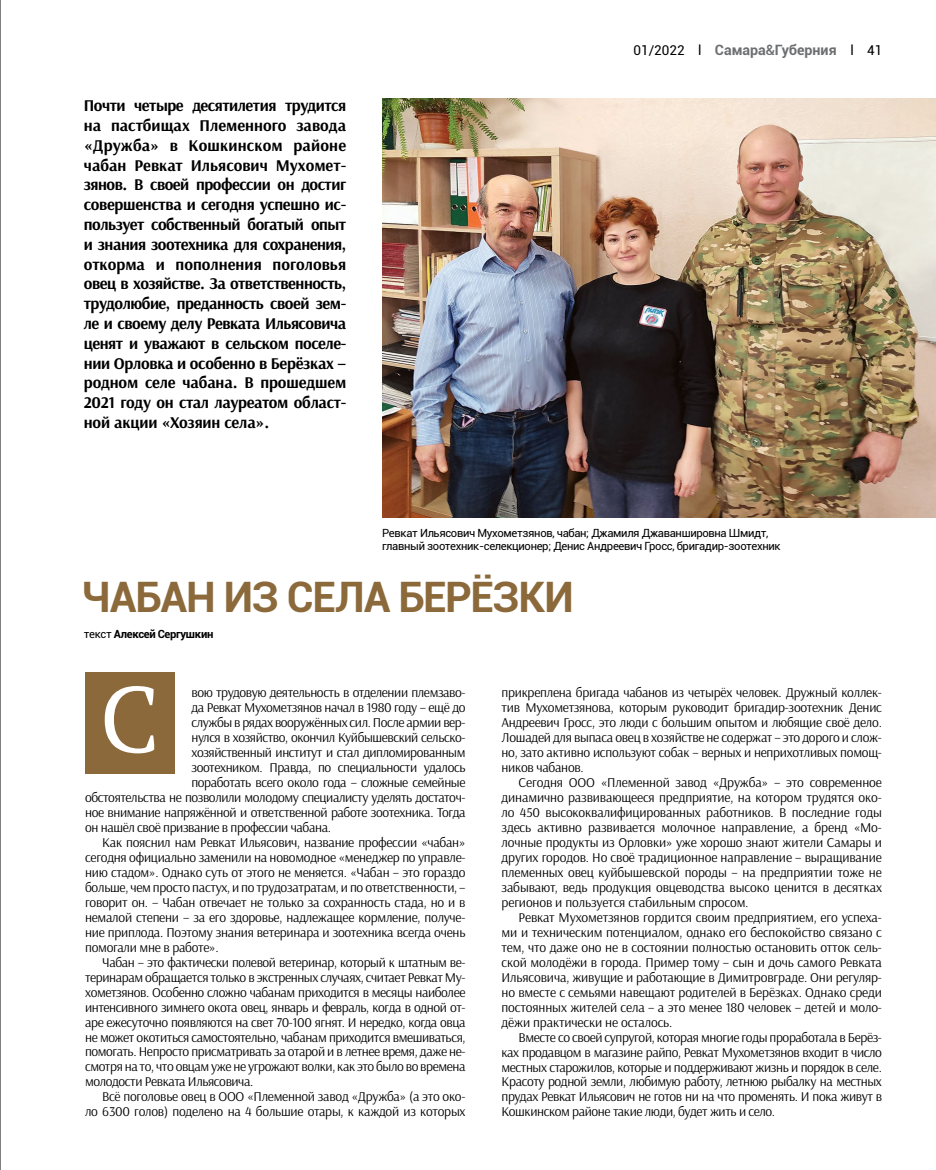
<style>
.page{position:relative;width:936px;height:1170px;background:#fff}
.page>*{position:absolute;margin:0;border:0;box-sizing:border-box;transform-origin:0 0}
.t1{font:93px "PT Serif";color:#fff}
.t2{font:700 42px "Roboto";letter-spacing:-.03em;color:#8b693a}
.t3{font:700 16.5px/19.8px "Arsenal";letter-spacing:-.02em;color:#000;text-align:justify}
.t4{font:700 14.25px "Roboto";color:#6c6f71}
.t5{font:13.5px/15px "Arsenal";letter-spacing:-.03em;color:#000;text-align:justify}
.t6{font:11.25px/13.5px "Roboto";letter-spacing:-.03em;color:#000}
.t7{font:700 11.25px "Roboto";letter-spacing:-.03em;color:#000}
.s1{font-weight:400;font-size:13.5px;color:#000}
.s2{font-weight:500}
.s3{font-weight:400}
</style>
<div class="page">
<img style="left:382px;top:99px;width:553px;height:418px">
<div style="left:85px;top:672px;width:89px;height:101px;background:#8b693a"></div>
<hr style="left:0;top:0;width:1px;height:1169px;background:#000">
<p class="t3" style="left:84px;top:96px;width:264px">Почти четыре десятилетия трудится на пастбищах Племенного завода «Дружба» в Кошкинском районе чабан Ревкат Ильясович Мухомет&shy;зянов. В своей профессии он достиг совершенства и сегодня успешно ис&shy;пользует собственный богатый опыт и знания зоотехника для сохранения, откорма и пополнения поголовья овец в хозяйстве. За ответственность, трудолюбие, преданность своей зем&shy;ле и своему делу Ревката Ильясовича ценят и уважают в сельском поселе&shy;нии Орловка и особенно в Берёзках – родном селе чабана. В прошедшем 2021 году он стал лауреатом област&shy;ной акции «Хозяин села».</p>
<p class="t4" style="left:633px;top:40px;width:250px"><span class="s1">01/2022 l</span> Самара<span class="s2">&amp;</span>Губерния <span class="s1">l 41</span></p>
<p class="t6" style="left:382px;top:525px;width:400px">Ревкат Ильясович Мухометзянов, чабан; Джамиля Джаваншировна Шмидт, главный зоотехник-селекционер; Денис Андреевич Гросс, бригадир-зоотехник</p>
<h2 class="t2" style="left:82px;top:568px;width:493px">ЧАБАН ИЗ СЕЛА БЕРЁЗКИ</h2>
<p class="t7" style="left:84px;top:626px;width:131px"><span class="s3">текст</span> Алексей Сергушкин</p>
<h1 class="t1" style="left:100px;top:659px;width:61px">C</h1>
<p class="t5" style="left:191px;top:685px;width:275px">вою трудовую деятельность в отделении племзаво-</p>
<p class="t5" style="left:191px;top:700px;width:275px">да Ревкат Мухометзянов начал в 1980 году – ещё до</p>
<p class="t5" style="left:191px;top:715px;width:275px">службы в рядах вооружённых сил. После армии вер-</p>
<p class="t5" style="left:191px;top:730px;width:275px">нулся в хозяйство, окончил Куйбышевский сельско-</p>
<p class="t5" style="left:191px;top:745px;width:275px">хозяйственный институт и стал дипломированным</p>
<p class="t5" style="left:191px;top:760px;width:275px">зоотехником. Правда, по специальности удалось</p>
<p class="t5" style="left:191px;top:775px;width:275px">поработать всего около года – сложные семейные</p>
<p class="t5" style="left:85px;top:790px;width:382px">обстоятельства не позволили молодому специалисту уделять достаточ-</p>
<p class="t5" style="left:85px;top:805px;width:382px">ное внимание напряжённой и ответственной работе зоотехника. Тогда</p>
<p class="t5" style="left:85px;top:820px;width:247px">он нашёл своё призвание в профессии чабана.</p>
<p class="t5" style="left:102px;top:834px;width:365px">Как пояснил нам Ревкат Ильясович, название профессии «чабан»</p>
<p class="t5" style="left:85px;top:849px;width:382px">сегодня официально заменили на новомодное «менеджер по управле-</p>
<p class="t5" style="left:85px;top:864px;width:382px">нию стадом». Однако суть от этого не меняется. «Чабан – это гораздо</p>
<p class="t5" style="left:85px;top:879px;width:382px">больше, чем просто пастух, и по трудозатратам, и по ответственности, –</p>
<p class="t5" style="left:85px;top:894px;width:382px">говорит он. – Чабан отвечает не только за сохранность стада, но и в</p>
<p class="t5" style="left:85px;top:909px;width:382px">немалой степени – за его здоровье, надлежащее кормление, получе-</p>
<p class="t5" style="left:85px;top:924px;width:382px">ние приплода. Поэтому знания ветеринара и зоотехника всегда очень</p>
<p class="t5" style="left:85px;top:939px;width:135px">помогали мне в работе».</p>
<p class="t5" style="left:102px;top:954px;width:365px">Чабан – это фактически полевой ветеринар, который к штатным ве-</p>
<p class="t5" style="left:85px;top:969px;width:382px">теринарам обращается только в экстренных случаях, считает Ревкат Му-</p>
<p class="t5" style="left:85px;top:984px;width:382px">хометзянов. Особенно сложно чабанам приходится в месяцы наиболее</p>
<p class="t5" style="left:85px;top:999px;width:382px">интенсивного зимнего окота овец, январь и февраль, когда в одной от-</p>
<p class="t5" style="left:85px;top:1014px;width:382px">аре ежесуточно появляются на свет 70-100 ягнят. И нередко, когда овца</p>
<p class="t5" style="left:85px;top:1029px;width:382px">не может окотиться самостоятельно, чабанам приходится вмешиваться,</p>
<p class="t5" style="left:85px;top:1044px;width:382px">помогать. Непросто присматривать за отарой и в летнее время, даже не-</p>
<p class="t5" style="left:85px;top:1059px;width:382px">смотря на то, что овцам уже не угрожают волки, как это было во времена</p>
<p class="t5" style="left:85px;top:1074px;width:170px">молодости Ревката Ильясовича.</p>
<p class="t5" style="left:102px;top:1089px;width:365px">Всё поголовье овец в ООО «Племенной завод «Дружба» (а это око-</p>
<p class="t5" style="left:85px;top:1104px;width:382px">ло 6300 голов) поделено на 4 большие отары, к каждой из которых</p>
<p class="t5" style="left:501px;top:685px;width:382px">прикреплена бригада чабанов из четырёх человек. Дружный коллек&shy;тив Мухометзянова, которым руководит бригадир-зоотехник Денис Андреевич Гросс, это люди с большим опытом и любящие своё дело.<br>Лошадей для выпаса овец в хозяйстве не содержат – это дорого и слож&shy;но, зато активно используют собак – верных и неприхотливых помощ&shy;ников чабанов.</p>
<p class="t5" style="left:501px;top:775px;width:382px;text-indent:17px">Сегодня ООО «Племенной завод «Дружба» – это современное динамично развивающееся предприятие, на котором трудятся око&shy;ло 450 высококвалифицированных работников. В последние годы здесь активно развивается молочное направление, а бренд «Мо&shy;лочные продукты из Орловки» уже хорошо знают жители Самары и других городов. Но своё традиционное направление – выращивание племенных овец куйбышевской породы – на предприятии тоже не забывают, ведь продукция овцеводства высоко ценится в десятках регионов и пользуется стабильным спросом.</p>
<p class="t5" style="left:501px;top:909px;width:382px;text-indent:17px">Ревкат Мухометзянов гордится своим предприятием, его успеха&shy;ми и техническим потенциалом, однако его беспокойство связано с тем, что даже оно не в состоянии полностью остановить отток сель&shy;ской молодёжи в города. Пример тому – сын и дочь самого Ревката Ильясовича, живущие и работающие в Димитровграде. Они регуляр&shy;но вместе с семьями навещают родителей в Берёзках. Однако среди постоянных жителей села – а это менее 180 человек – детей и моло&shy;дёжи практически не осталось.</p>
<p class="t5" style="left:501px;top:1029px;width:382px;text-indent:17px">Вместе со своей супругой, которая многие годы проработала в Берёз&shy;ках продавцом в магазине райпо, Ревкат Мухометзянов входит в число местных старожилов, которые и поддерживают жизнь и порядок в селе.<br>Красоту родной земли, любимую работу, летнюю рыбалку на местных прудах Ревкат Ильясович не готов ни на что променять. И пока живут в Кошкинском районе такие люди, будет жить и село.</p>
</div>
